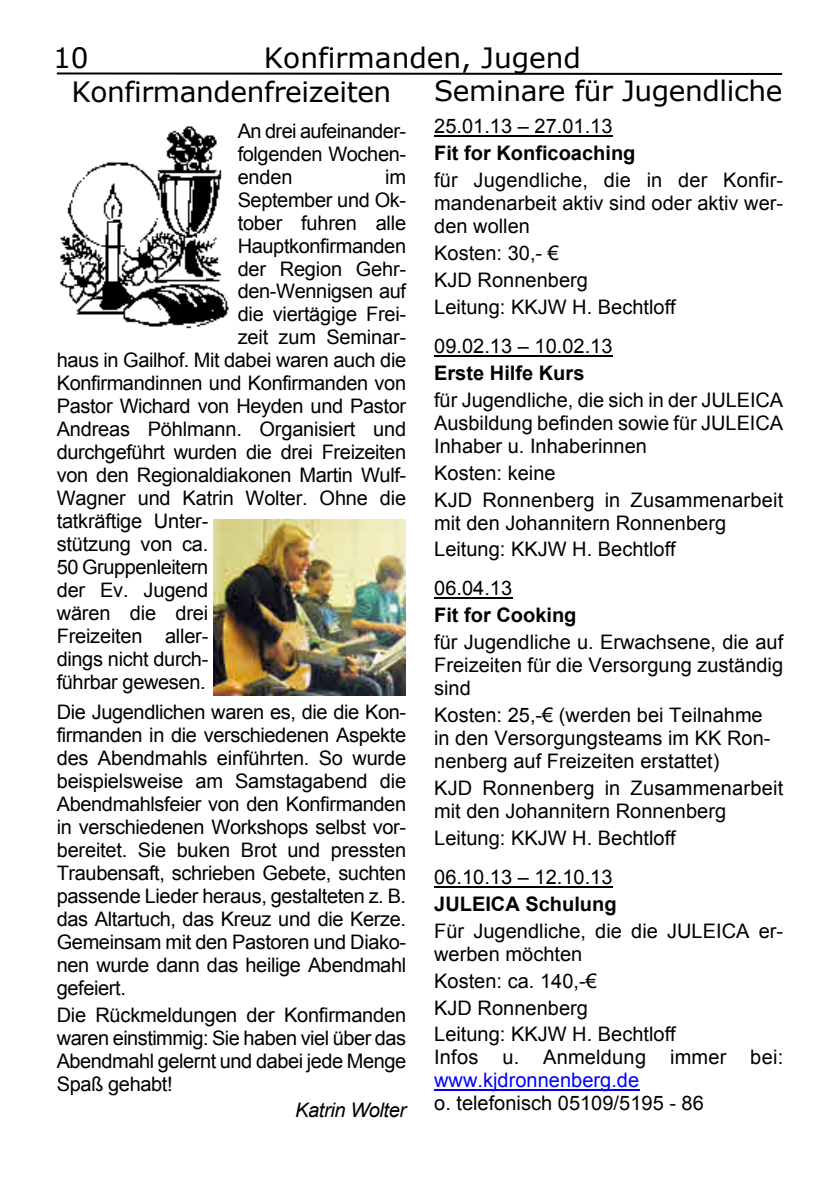
<style>
.page{position:relative;width:840px;height:1191px;background:#fff}
.page>*{position:absolute;margin:0;border:0;box-sizing:border-box;transform-origin:0 0}
.t1{font:28px/34.4px "Verdana";letter-spacing:-.015em;color:#000}
.t2{font:20px/23px "Arial";color:#000}
.t3{font:20px "Arial";letter-spacing:-.02em;color:#000}
.t4{font:700 20px "Arial";color:#000}
.t5{font:20px "Arial";color:#00f}
.t6{font:20px "Arial";letter-spacing:-.025em;color:#000}
.t7{font:italic 20px "Arial";letter-spacing:-.02em;color:#000}
</style>
<div class="page">
<hr style="left:57px;top:72px;width:724px;height:3px;background:#000">
<img style="left:60px;top:126px;width:169px;height:203px">
<img style="left:213px;top:520px;width:192px;height:175px">
<hr style="left:434px;top:135px;width:178px;height:2px;background:#000">
<hr style="left:434px;top:355px;width:178px;height:1px;background:#000">
<hr style="left:434px;top:597px;width:78px;height:2px;background:#000">
<hr style="left:434px;top:886px;width:178px;height:1px;background:#000">
<hr style="left:434px;top:1089px;width:205px;height:2px;background:#00f">
<h1 class="t1" style="left:72px;top:42px;width:510px;text-indent:192px">Konfirmanden, Jugend<br>Konfirmandenfreizeiten</h1>
<p class="t2" style="left:237px;top:121px;width:170px;text-align:justify">An drei aufeinander&shy;folgenden Wochen&shy;enden</p>
<h1 class="t1" style="left:53px;top:42px;width:37px">10</h1>
<h1 class="t1" style="left:434px;top:76px;width:349px">Seminare für Jugendliche</h1>
<p class="t2" style="left:434px;top:117px;width:180px">25.01.13 – 27.01.13</p>
<p class="t4" style="left:434px;top:146px;width:203px">Fit for Konficoaching</p>
<p class="t2" style="left:434px;top:170px;width:350px;text-align:justify">für Jugendliche, die in der Konfir&shy;mandenarbeit aktiv sind oder aktiv wer&shy;den wollen</p>
<p class="t2" style="left:434px;top:241px;width:243px;line-height:27px">Kosten: 30,- €<br>KJD Ronnenberg<br>Leitung: KKJW H. Bechtloff</p>
<p class="t2" style="left:434px;top:336px;width:180px">09.02.13 – 10.02.13</p>
<p class="t4" style="left:434px;top:365px;width:152px">Erste Hilfe Kurs</p>
<p class="t2" style="left:434px;top:390px;width:350px;text-align:justify">für Jugendliche, die sich in der JULEICA Ausbildung befinden sowie für JULEICA Inhaber u. Inhaberinnen</p>
<p class="t2" style="left:434px;top:461px;width:350px;line-height:27px">Kosten: keine<br>KJD Ronnenberg in Zusammenarbeit</p>
<p class="t2" style="left:434px;top:511px;width:293px;line-height:27px">mit den Johannitern Ronnenberg<br>Leitung: KKJW H. Bechtloff</p>
<p class="t2" style="left:434px;top:579px;width:79px">06.04.13</p>
<p class="t4" style="left:434px;top:608px;width:144px">Fit for Cooking</p>
<p class="t2" style="left:434px;top:632px;width:350px;text-align:justify">für Jugendliche u. Erwachsene, die auf Freizeiten für die Versorgung zuständig sind</p>
<p class="t2" style="left:434px;top:705px;width:337px">Kosten: 25,-€ (werden bei Teilnahme in den Versorgungsteams im KK Ron&shy;nenberg auf Freizeiten erstattet)</p>
<p class="t2" style="left:434px;top:778px;width:350px">KJD Ronnenberg in Zusammenarbeit mit den Johannitern Ronnenberg</p>
<p class="t2" style="left:434px;top:820px;width:243px;line-height:39px">Leitung: KKJW H. Bechtloff<br>06.10.13 – 12.10.13</p>
<p class="t4" style="left:434px;top:896px;width:184px">JULEICA Schulung</p>
<p class="t2" style="left:434px;top:921px;width:350px">Für Jugendliche, die die JULEICA er&shy;werben möchten</p>
<p class="t2" style="left:434px;top:969px;width:243px;line-height:27px">Kosten: ca. 140,-€<br>KJD Ronnenberg<br>Leitung: KKJW H. Bechtloff</p>
<p class="t2" style="left:434px;top:1047px;width:350px">Infos u. Anmeldung immer bei:</p>
<p class="t5" style="left:434px;top:1072px;width:206px">www.kjdronnenberg.de</p>
<p class="t2" style="left:434px;top:1093px;width:271px">o. telefonisch 05109/5195 - 86</p>
<p class="t2" style="left:385px;top:167px;width:22px">im</p>
<p class="t3" style="left:237px;top:192px;width:170px">September und Ok-</p>
<p class="t2" style="left:237px;top:213px;width:170px">tober fuhren alle</p>
<p class="t3" style="left:237px;top:238px;width:170px">Hauptkonfirmanden</p>
<p class="t2" style="left:237px;top:259px;width:170px">der Region Gehr-</p>
<p class="t3" style="left:237px;top:284px;width:170px">den-Wennigsen auf</p>
<p class="t2" style="left:237px;top:305px;width:170px">die viertägige Frei-</p>
<p class="t2" style="left:237px;top:328px;width:170px">zeit zum Seminar-</p>
<p class="t3" style="left:57px;top:353px;width:351px">haus in Gailhof. Mit dabei waren auch die</p>
<p class="t3" style="left:57px;top:376px;width:351px">Konfirmandinnen und Konfirmanden von</p>
<p class="t3" style="left:57px;top:398px;width:351px">Pastor Wichard von Heyden und Pastor</p>
<p class="t2" style="left:57px;top:419px;width:351px">Andreas Pöhlmann. Organisiert und</p>
<p class="t3" style="left:57px;top:444px;width:351px">durchgeführt wurden die drei Freizeiten</p>
<p class="t3" style="left:57px;top:467px;width:351px">von den Regionaldiakonen Martin Wulf-</p>
<p class="t2" style="left:57px;top:488px;width:351px">Wagner und Katrin Wolter. Ohne die</p>
<p class="t2" style="left:57px;top:511px;width:153px">tatkräftige Unter-</p>
<p class="t2" style="left:57px;top:534px;width:153px">stützung von ca.</p>
<p class="t6" style="left:57px;top:559px;width:153px">50 Gruppenleitern</p>
<p class="t2" style="left:57px;top:580px;width:153px">der Ev. Jugend</p>
<p class="t2" style="left:57px;top:603px;width:153px">wären die drei</p>
<p class="t2" style="left:57px;top:626px;width:153px">Freizeiten aller-</p>
<p class="t3" style="left:57px;top:651px;width:153px">dings nicht durch-</p>
<p class="t3" style="left:57px;top:674px;width:150px">führbar gewesen.</p>
<p class="t2" style="left:57px;top:702px;width:351px;text-align:justify">Die Jugendlichen waren es, die die Kon&shy;firmanden in die verschiedenen Aspekte des Abendmahls einführten. So wurde beispielsweise am Samstagabend die Abendmahlsfeier von den Konfirmanden in verschiedenen Workshops selbst vor&shy;bereitet. Sie buken Brot und pressten Traubensaft, schrieben Gebete, suchten passende Lieder heraus, gestalteten z. B. das Altartuch, das Kreuz und die Kerze.<br>Gemeinsam mit den Pastoren und Diako&shy;nen wurde dann das heilige Abendmahl gefeiert.</p>
<p class="t2" style="left:57px;top:1005px;width:351px;text-align:justify">Die Rückmeldungen der Konfirmanden waren einstimmig: Sie haben viel über das Abendmahl gelernt und dabei jede Menge Spaß gehabt!</p>
<p class="t7" style="left:295px;top:1102px;width:112px">Katrin Wolter</p>
</div>
